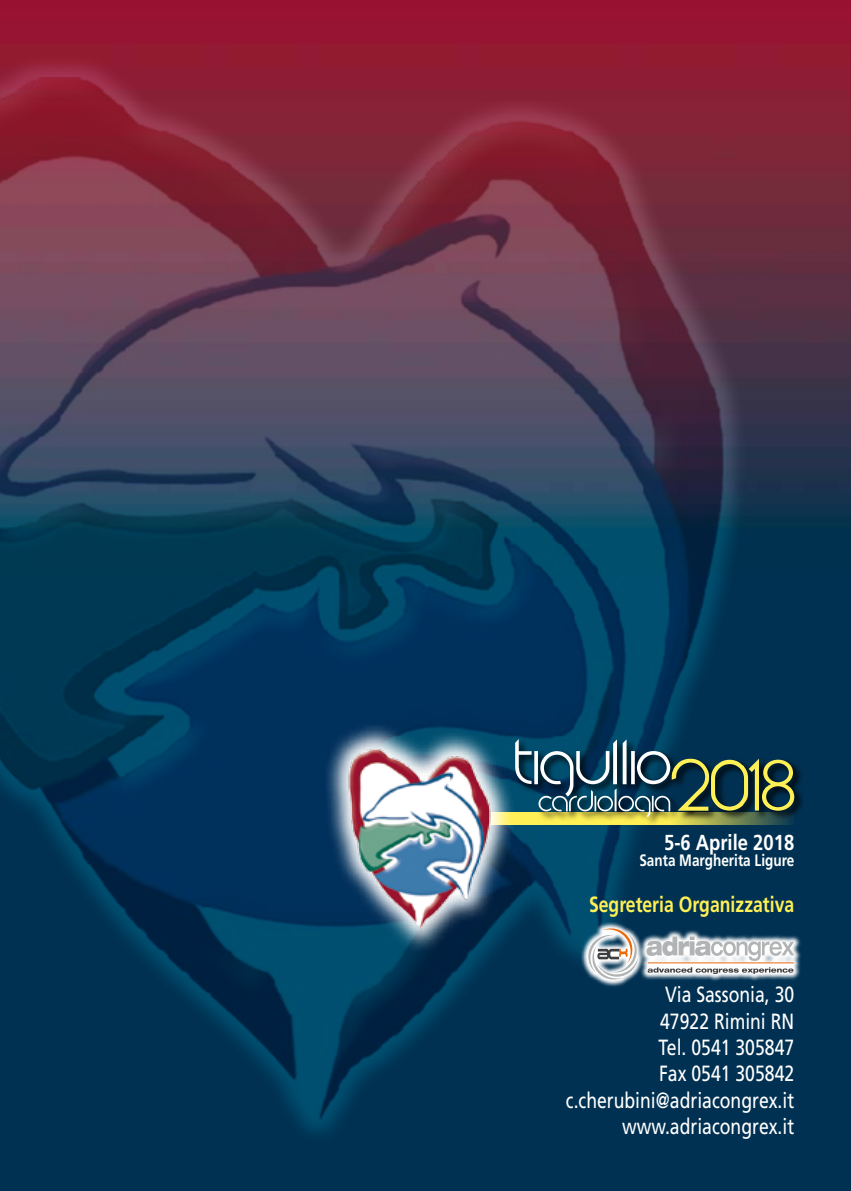
<style>
.page{position:relative;width:851px;height:1191px;background:#fff}
.page>*{position:absolute;margin:0;border:0;box-sizing:border-box;transform-origin:0 0}
.t1{font:22px/26.4px "Frutiger LT Std";color:#fff;text-align:right;scale:.8 1}
.t2{font:700 22px "Frutiger LT Std";color:#fff055;scale:.8 1}
.t3{font:700 21.6px "Frutiger LT Std";color:#fff;scale:.85 1}
.t4{font:700 16.6px "Frutiger LT Std";color:#fff;scale:.82 1}
</style>
<div class="page">
<img style="left:0;top:0;width:850px;height:1191px">
<img style="left:0;top:57px;width:752px;height:1077px">
<svg style="left:323px;top:722px;width:193px;height:231px;background:#16496a"></svg>
<img style="left:344px;top:745px;width:150px;height:185px">
<svg style="left:581px;top:921px;width:220px;height:66px;background:#3c617a"></svg>
<svg style="left:646px;top:936px;width:148px;height:25px"></svg>
<hr style="left:647px;top:962px;width:146px;height:1px;background:#eb690b">
<svg style="left:647px;top:967px;width:146px;height:7px"></svg>
<svg style="left:588px;top:927px;width:50px;height:53px"></svg>
<svg style="left:513px;top:737px;width:290px;height:89px;background:#6c8352"></svg>
<svg style="left:515px;top:739px;width:279px;height:78px;background:#3b5e60"></svg>
<p class="t3" style="left:664px;top:829px;width:154px">5-6 Aprile 2018</p>
<p class="t4" style="left:639px;top:851px;width:190px">Santa Margherita Ligure</p>
<p class="t2" style="left:589px;top:891px;width:258px">Segreteria Organizzativa</p>
<p class="t1" style="left:565px;top:981px;width:287px">Via Sassonia, 30<br>47922 Rimini RN<br>Tel. 0541 305847<br>Fax 0541 305842 c.cherubini@adriacongrex.it www.adriacongrex.it</p>
</div>
